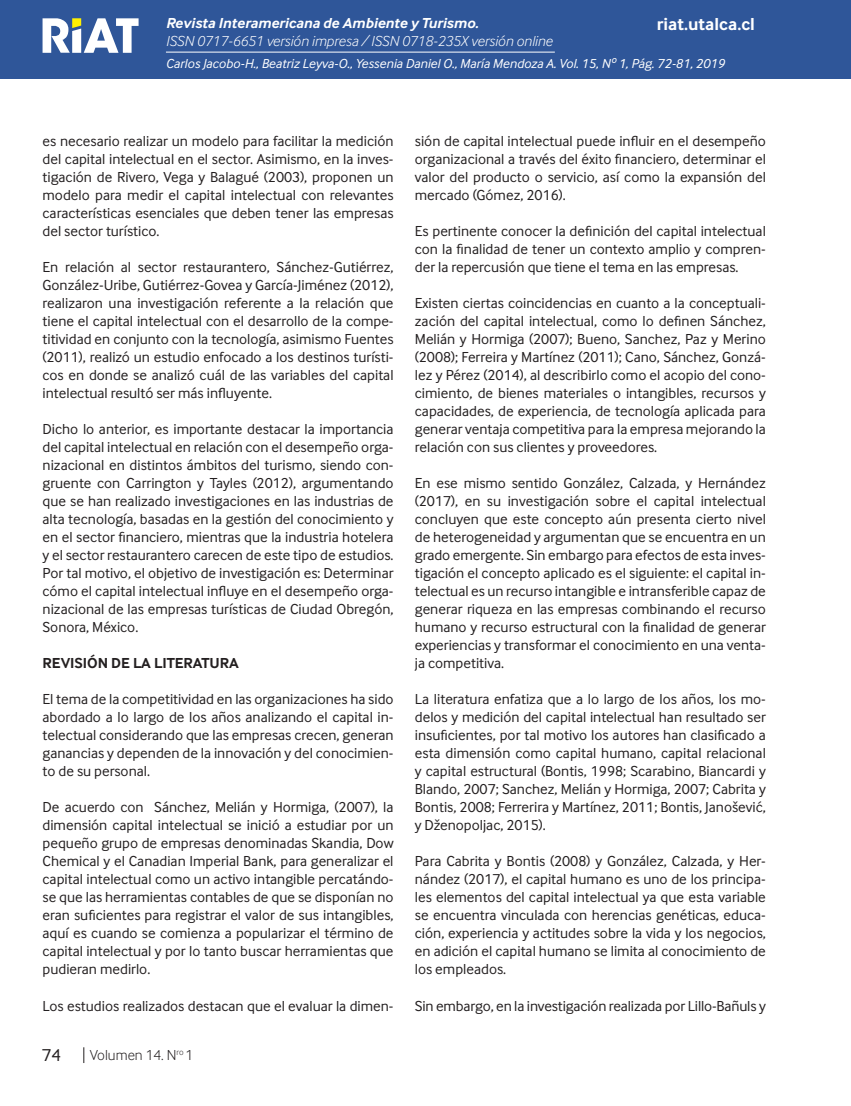
<style>
.page{position:relative;width:851px;height:1106px;background:#fff}
.page>*{position:absolute;margin:0;border:0;box-sizing:border-box;transform-origin:0 0}
.t1{font:700 18px "Inter Face";color:#fff}
.t2{font:18px "Inter Face";color:#231f20}
.Cuerpo_de_Texto{font:15px/18px "Inter Face";color:#231f20;text-align:justify}
.t3{font:italic 300 15px "Inter Face";color:#fff}
.t4{font:italic 700 15px "Inter Face";color:#fff}
.Cuerpo_de_Texto-2{font:700 15px "Inter Face";color:#231f20}
.t5{font:300 15px "Inter Face";color:#231f20}
.Cuño_de_pagina{font:italic 13.5px "Inter Face";color:#fff}
</style>
<div class="page">
<div style="left:0;top:0;width:850px;height:79px;background:#2f5699"></div>
<hr style="left:850px;top:0;width:1px;height:79px;background:#2f5699">
<hr style="left:166px;top:52px;width:388px;height:1px;background:#fff">
<svg style="left:43px;top:18px;width:95px;height:35px"></svg>
<svg style="left:83px;top:1047px;width:1px;height:16px"></svg>
<p class="t4" style="left:166px;top:15px;width:314px">Revista Interamericana de Ambiente y Turismo.</p>
<p class="t3" style="left:166px;top:33px;width:388px">ISSN 0717-6651 versión impresa / ISSN 0718-235X versión online</p>
<p class="t1" style="left:656px;top:14px;width:99px">riat.utalca.cl</p>
<p class="Cuño_de_pagina" style="left:166px;top:56px;width:560px">Carlos Jacobo-H., Beatriz Leyva-O., Yessenia Daniel O., María Mendoza A. Vol. 15, Nº 1, Pág. 72-81, 2019</p>
<p class="Cuerpo_de_Texto" style="left:43px;top:132px;width:352px">es necesario realizar un modelo para facilitar la medición del capital intelectual en el sector. Asimismo, en la inves&shy;tigación de Rivero, Vega y Balagué (2003), proponen un modelo para medir el capital intelectual con relevantes características esenciales que deben tener las empresas del sector turístico.</p>
<p class="Cuerpo_de_Texto" style="left:43px;top:258px;width:352px">En relación al sector restaurantero, Sánchez-Gutiérrez, González-Uribe, Gutiérrez-Govea y García-Jiménez (2012), realizaron una investigación referente a la relación que tiene el capital intelectual con el desarrollo de la compe&shy;titividad en conjunto con la tecnología, asimismo Fuentes (2011), realizó un estudio enfocado a los destinos turísti&shy;cos en donde se analizó cuál de las variables del capital intelectual resultó ser más influyente.</p>
<p class="Cuerpo_de_Texto" style="left:43px;top:420px;width:352px">Dicho lo anterior, es importante destacar la importancia del capital intelectual en relación con el desempeño orga&shy;nizacional en distintos ámbitos del turismo, siendo con&shy;gruente con Carrington y Tayles (2012), argumentando que se han realizado investigaciones en las industrias de alta tecnología, basadas en la gestión del conocimiento y en el sector financiero, mientras que la industria hotelera y el sector restaurantero carecen de este tipo de estudios.<br>Por tal motivo, el objetivo de investigación es: Determinar cómo el capital intelectual influye en el desempeño orga&shy;nizacional de las empresas turísticas de Ciudad Obregón, Sonora, México.</p>
<p class="Cuerpo_de_Texto-2" style="left:43px;top:654px;width:198px">REVISIÓN DE LA LITERATURA</p>
<p class="Cuerpo_de_Texto" style="left:43px;top:690px;width:352px">El tema de la competitividad en las organizaciones ha sido abordado a lo largo de los años analizando el capital in&shy;telectual considerando que las empresas crecen, generan ganancias y dependen de la innovación y del conocimien&shy;to de su personal.</p>
<p class="Cuerpo_de_Texto" style="left:43px;top:798px;width:352px">De acuerdo con Sánchez, Melián y Hormiga, (2007), la dimensión capital intelectual se inició a estudiar por un pequeño grupo de empresas denominadas Skandia, Dow Chemical y el Canadian Imperial Bank, para generalizar el capital intelectual como un activo intangible percatándo&shy;se que las herramientas contables de que se disponían no eran suficientes para registrar el valor de sus intangibles, aquí es cuando se comienza a popularizar el término de capital intelectual y por lo tanto buscar herramientas que pudieran medirlo.</p>
<p class="Cuerpo_de_Texto" style="left:43px;top:996px;width:352px">Los estudios realizados destacan que el evaluar la dimen-</p>
<p class="t2" style="left:42px;top:1045px;width:21px">74</p>
<p class="t5" style="left:90px;top:1046px;width:105px">Volumen 14. N<sup>ro</sup> 1</p>
<p class="Cuerpo_de_Texto" style="left:415px;top:132px;width:352px">sión de capital intelectual puede influir en el desempeño organizacional a través del éxito financiero, determinar el valor del producto o servicio, así como la expansión del mercado (Gómez, 2016).</p>
<p class="Cuerpo_de_Texto" style="left:415px;top:222px;width:352px">Es pertinente conocer la definición del capital intelectual con la finalidad de tener un contexto amplio y compren&shy;der la repercusión que tiene el tema en las empresas.</p>
<p class="Cuerpo_de_Texto" style="left:415px;top:294px;width:352px">Existen ciertas coincidencias en cuanto a la conceptuali&shy;zación del capital intelectual, como lo definen Sánchez, Melián y Hormiga (2007); Bueno, Sanchez, Paz y Merino (2008); Ferreira y Martínez (2011); Cano, Sánchez, Gonzá&shy;lez y Pérez (2014), al describirlo como el acopio del cono&shy;cimiento, de bienes materiales o intangibles, recursos y capacidades, de experiencia, de tecnología aplicada para generar ventaja competitiva para la empresa mejorando la relación con sus clientes y proveedores.</p>
<p class="Cuerpo_de_Texto" style="left:415px;top:474px;width:352px">En ese mismo sentido González, Calzada, y Hernández (2017), en su investigación sobre el capital intelectual concluyen que este concepto aún presenta cierto nivel de heterogeneidad y argumentan que se encuentra en un grado emergente. Sin embargo para efectos de esta inves&shy;tigación el concepto aplicado es el siguiente: el capital in&shy;telectual es un recurso intangible e intransferible capaz de generar riqueza en las empresas combinando el recurso humano y recurso estructural con la finalidad de generar experiencias y transformar el conocimiento en una venta&shy;ja competitiva.</p>
<p class="Cuerpo_de_Texto" style="left:415px;top:690px;width:352px">La literatura enfatiza que a lo largo de los años, los mo&shy;delos y medición del capital intelectual han resultado ser insuficientes, por tal motivo los autores han clasificado a esta dimensión como capital humano, capital relacional y capital estructural (Bontis, 1998; Scarabino, Biancardi y Blando, 2007; Sanchez, Melián y Hormiga, 2007; Cabrita y Bontis, 2008; Ferrerira y Martínez, 2011; Bontis, Janošević, y Dženopoljac, 2015).</p>
<p class="Cuerpo_de_Texto" style="left:415px;top:852px;width:352px">Para Cabrita y Bontis (2008) y González, Calzada, y Her&shy;nández (2017), el capital humano es uno de los principa&shy;les elementos del capital intelectual ya que esta variable se encuentra vinculada con herencias genéticas, educa&shy;ción, experiencia y actitudes sobre la vida y los negocios, en adición el capital humano se limita al conocimiento de los empleados.</p>
<p class="Cuerpo_de_Texto" style="left:415px;top:996px;width:352px">Sin embargo, en la investigación realizada por Lillo-Bañuls y</p>
</div>
